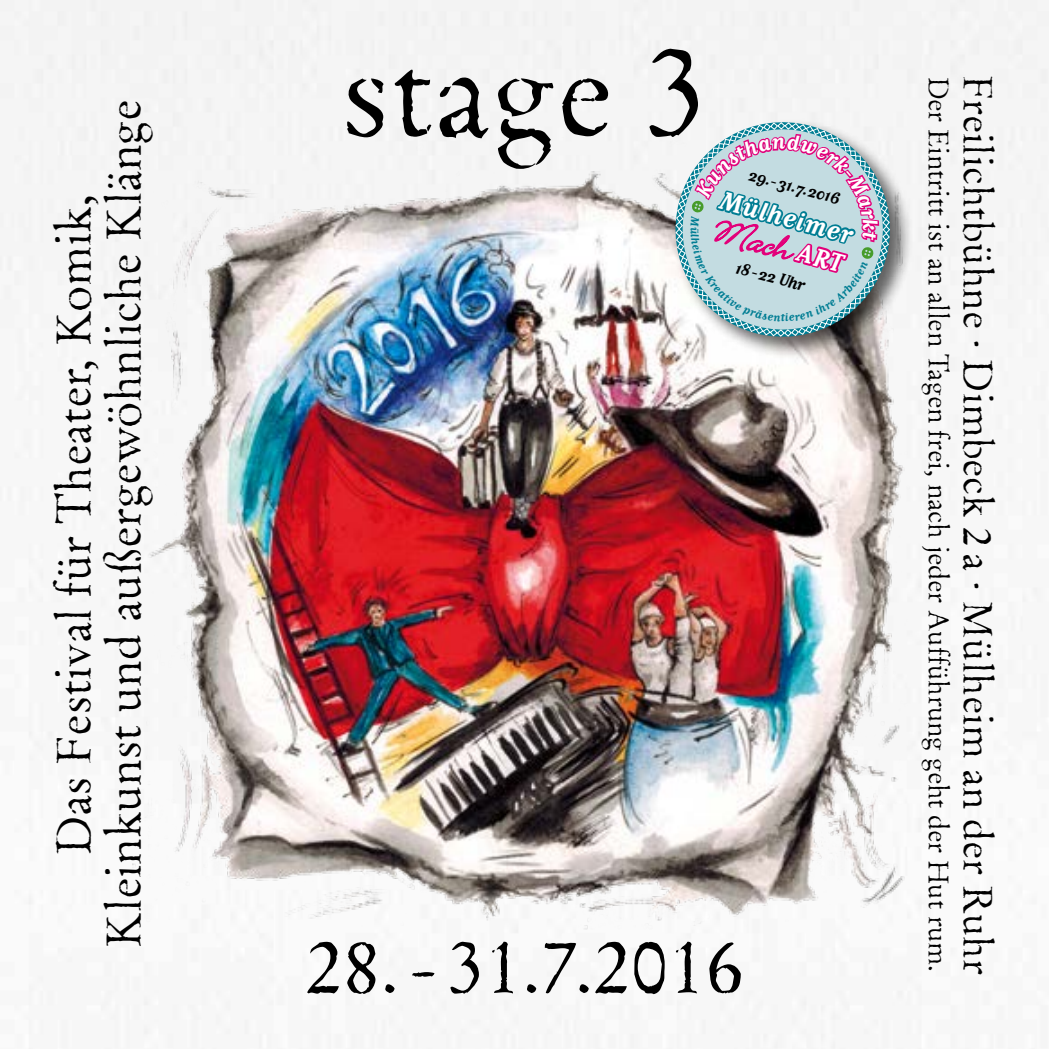
<style>
.page{position:relative;width:1049px;height:1049px;background:#fff}
.page>*{position:absolute;margin:0;border:0;box-sizing:border-box;transform-origin:0 0}
.t1{font:127.5px "Garamond Rough";color:#000}
.t2{font:75px "Garamond Rough";color:#000}
.t3{font:47.5px/50px "Garamond Rough";color:#000;text-align:center}
.t4{font:40px "Garamond Rough";letter-spacing:.005em;color:#000}
.t5{font:700 30.25px "Matrix Script";color:#fff}
.t6{font:27.5px "Garamond Rough";color:#000}
.t7{font:700 19.5px "Matrix Script";color:#000}
.t8{font:700 13.25px "Matrix Script";color:#007d93}
</style>
<div class="page">
<img style="left:132px;top:135px;width:810px;height:811px">
<div style="left:672px;top:119px;width:241px;height:241px;background:#000;opacity:.6"></div>
<svg style="left:659px;top:106px;width:247px;height:238px"></svg>
<svg style="left:675px;top:74px;width:215px;height:263px"></svg>
<h3 class="t3" style="left:49px;top:949px;width:851px;rotate:-90deg">Das Festival für Theater, Komik,<br>Kleinkunst und außergewöhnliche Klänge</h3>
<h1 class="t1" style="left:341px;top:14px;width:368px">stage 3</h1>
<p class="t8" style="left:701px;top:227px;width:9px;rotate:90deg">ü</p>
<p class="t7" style="left:751px;top:165px;width:95px;rotate:15deg">29.-31.7.2016</p>
<p class="t5" style="left:724px;top:185px;width:138px;rotate:15deg">Mülheimer</p>
<p class="t7" style="left:738px;top:258px;width:73px;rotate:15deg">18-22 Uhr</p>
<p class="t8" style="left:781px;top:311px;width:6px">t</p>
<h2 class="t2" style="left:305px;top:921px;width:439px">28.- 31.7.2016</h2>
<p class="t6" style="left:955px;top:77px;width:896px;rotate:90deg">Der Eintritt ist an allen Tagen frei, nach jeder Aufführung geht der Hut rum.</p>
<h3 class="t4" style="left:1002px;top:75px;width:901px;rotate:90deg">Freilichtbühne · Dimbeck 2 a · Mülheim an der Ruhr</h3>
</div>
